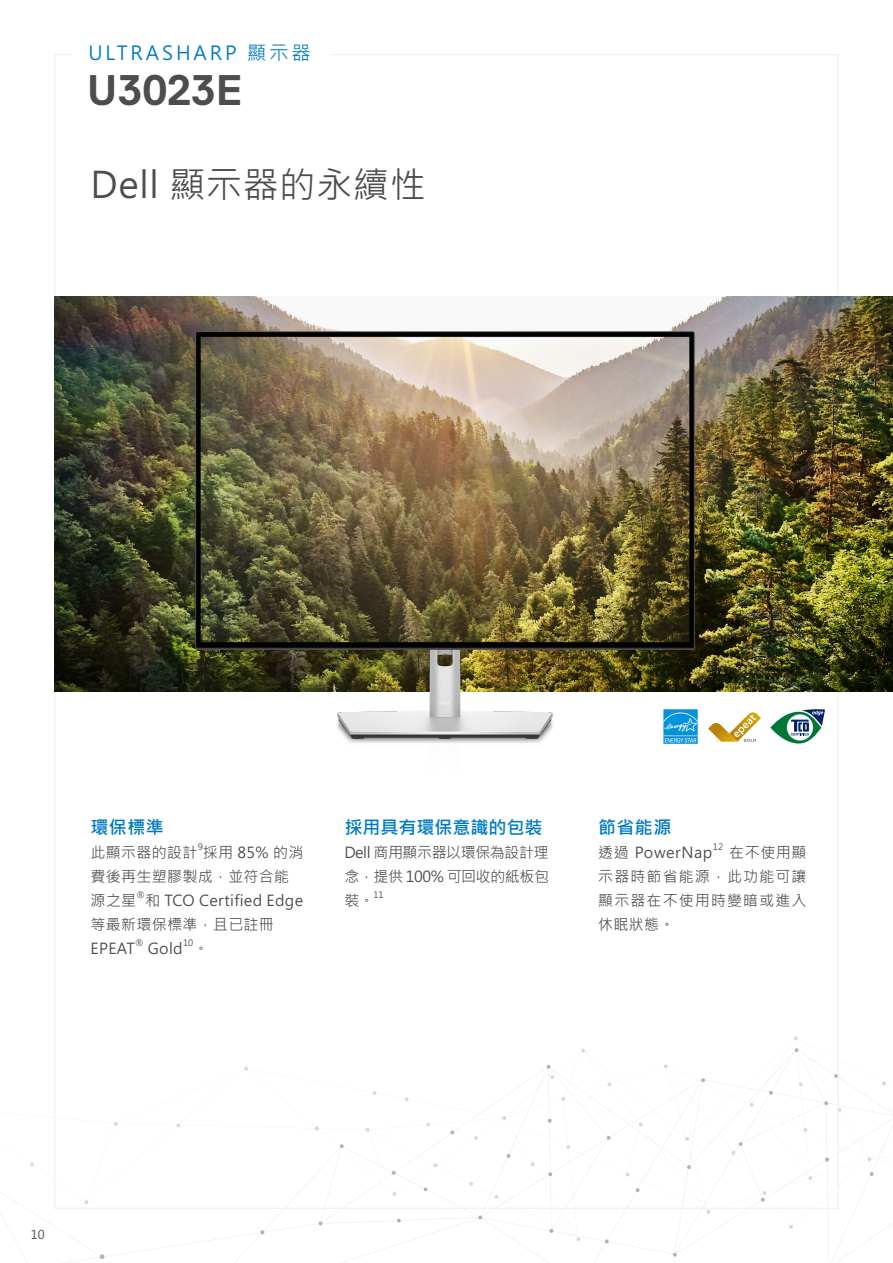
<style>
.page{position:relative;width:893px;height:1263px;background:#fff}
.page>*{position:absolute;margin:0;border:0;box-sizing:border-box;transform-origin:0 0}
.t1{font:700 42.75px "Dell Replica";color:#4d4d4f}
.Page_Title_24___28_8{font:36px "Microsoft Jheng Hei";letter-spacing:.02em;color:#4d4d4f}
.t2{font:19.2px "Microsoft Jheng Hei";letter-spacing:.15em;color:#007bc3}
.Blue_Header_12_14{font:700 18px "Microsoft Jheng Hei";color:#007bc3}
.Body_10_16{font:15px/24px "Microsoft Jheng Hei";letter-spacing:.02em;color:#4d4d4f}
.Body_10_16-2{font:15px "Microsoft Jheng Hei";letter-spacing:.04em;color:#4d4d4f}
.t3{font:12px "Microsoft Jheng Hei";color:#4d4d4f}
.Body_10_16-3{font:8.7px "Microsoft Jheng Hei";color:#4d4d4f}
</style>
<div class="page">
<svg style="left:0;top:1036px;width:893px;height:227px"></svg>
<svg style="left:673px;top:1253px;width:4px;height:4px"></svg>
<svg style="left:769px;top:1091px;width:4px;height:4px"></svg>
<svg style="left:834px;top:1074px;width:3px;height:4px"></svg>
<svg style="left:825px;top:1157px;width:4px;height:5px"></svg>
<svg style="left:824px;top:1101px;width:4px;height:4px"></svg>
<svg style="left:701px;top:1078px;width:4px;height:4px"></svg>
<svg style="left:794px;top:1048px;width:4px;height:4px"></svg>
<svg style="left:546px;top:1065px;width:4px;height:4px"></svg>
<svg style="left:605px;top:1239px;width:4px;height:4px"></svg>
<svg style="left:548px;top:1172px;width:4px;height:4px"></svg>
<svg style="left:392px;top:1171px;width:4px;height:4px"></svg>
<svg style="left:260px;top:1230px;width:4px;height:4px"></svg>
<svg style="left:100px;top:1254px;width:4px;height:5px"></svg>
<svg style="left:549px;top:1229px;width:5px;height:4px"></svg>
<svg style="left:607px;top:1136px;width:4px;height:4px"></svg>
<svg style="left:761px;top:1191px;width:5px;height:11px"></svg>
<svg style="left:318px;top:1221px;width:5px;height:4px"></svg>
<svg style="left:340px;top:1144px;width:4px;height:4px"></svg>
<svg style="left:450px;top:1130px;width:4px;height:4px"></svg>
<svg style="left:478px;top:1215px;width:4px;height:4px"></svg>
<svg style="left:397px;top:1218px;width:4px;height:4px"></svg>
<svg style="left:687px;top:1165px;width:4px;height:4px"></svg>
<svg style="left:731px;top:1142px;width:12px;height:13px"></svg>
<svg style="left:870px;top:1172px;width:4px;height:4px"></svg>
<svg style="left:636px;top:1188px;width:4px;height:4px"></svg>
<svg style="left:507px;top:1154px;width:4px;height:4px"></svg>
<svg style="left:548px;top:1119px;width:4px;height:4px"></svg>
<svg style="left:424px;top:1187px;width:4px;height:4px"></svg>
<svg style="left:758px;top:715px;width:3px;height:6px"></svg>
<svg style="left:770px;top:709px;width:55px;height:34px"></svg>
<img style="left:54px;top:297px;width:839px;height:394px">
<img style="left:133px;top:296px;width:625px;height:448px">
<p class="t2" style="left:88px;top:41px;width:224px">ULTRASHARP 顯示器</p>
<h1 class="t1" style="left:87px;top:67px;width:158px">U3023E</h1>
<p class="Page_Title_24___28_8" style="left:91px;top:162px;width:337px">Dell 顯示器的永續性</p>
<p class="Blue_Header_12_14" style="left:91px;top:816px;width:75px">環保標準</p>
<p class="Body_10_16" style="left:91px;top:840px;width:214px">此顯示器的設計採用 85% 的消</p>
<p class="Body_10_16-3" style="left:198px;top:841px;width:7px">9</p>
<p class="Body_10_16" style="left:91px;top:864px;width:200px">費後再生塑膠製成，並符合能源之星</p>
<p class="Body_10_16-3" style="left:137px;top:889px;width:10px">®</p>
<p class="Body_10_16" style="left:91px;top:888px;width:214px;text-indent:54px">和 TCO Certified Edge等最新環保標準，且已註冊<br>EPEAT</p>
<p class="Body_10_16-3" style="left:135px;top:937px;width:10px">®</p>
<p class="Body_10_16" style="left:148px;top:936px;width:36px">Gold</p>
<p class="Body_10_16-3" style="left:183px;top:937px;width:12px">10</p>
<p class="Body_10_16" style="left:193px;top:936px;width:16px">。</p>
<p class="Blue_Header_12_14" style="left:344px;top:816px;width:199px">採用具有環保意識的包裝</p>
<p class="Body_10_16" style="left:344px;top:840px;width:206px;text-align:justify">Dell 商用顯示器以環保為設計理念，提供 100% 可回收的紙板包裝。</p>
<p class="Body_10_16-3" style="left:374px;top:889px;width:11px">11</p>
<p class="Blue_Header_12_14" style="left:598px;top:816px;width:75px">節省能源</p>
<p class="Body_10_16-2" style="left:598px;top:843px;width:116px">透過 PowerNap</p>
<p class="Body_10_16-3" style="left:713px;top:841px;width:12px">12</p>
<p class="Body_10_16" style="left:598px;top:840px;width:210px;text-align:justify;text-indent:131px">在不使用顯示器時節省能源，此功能可讓顯示器在不使用時變暗或進入休眠狀態。</p>
<p class="t3" style="left:31px;top:1227px;width:15px">10</p>
</div>
